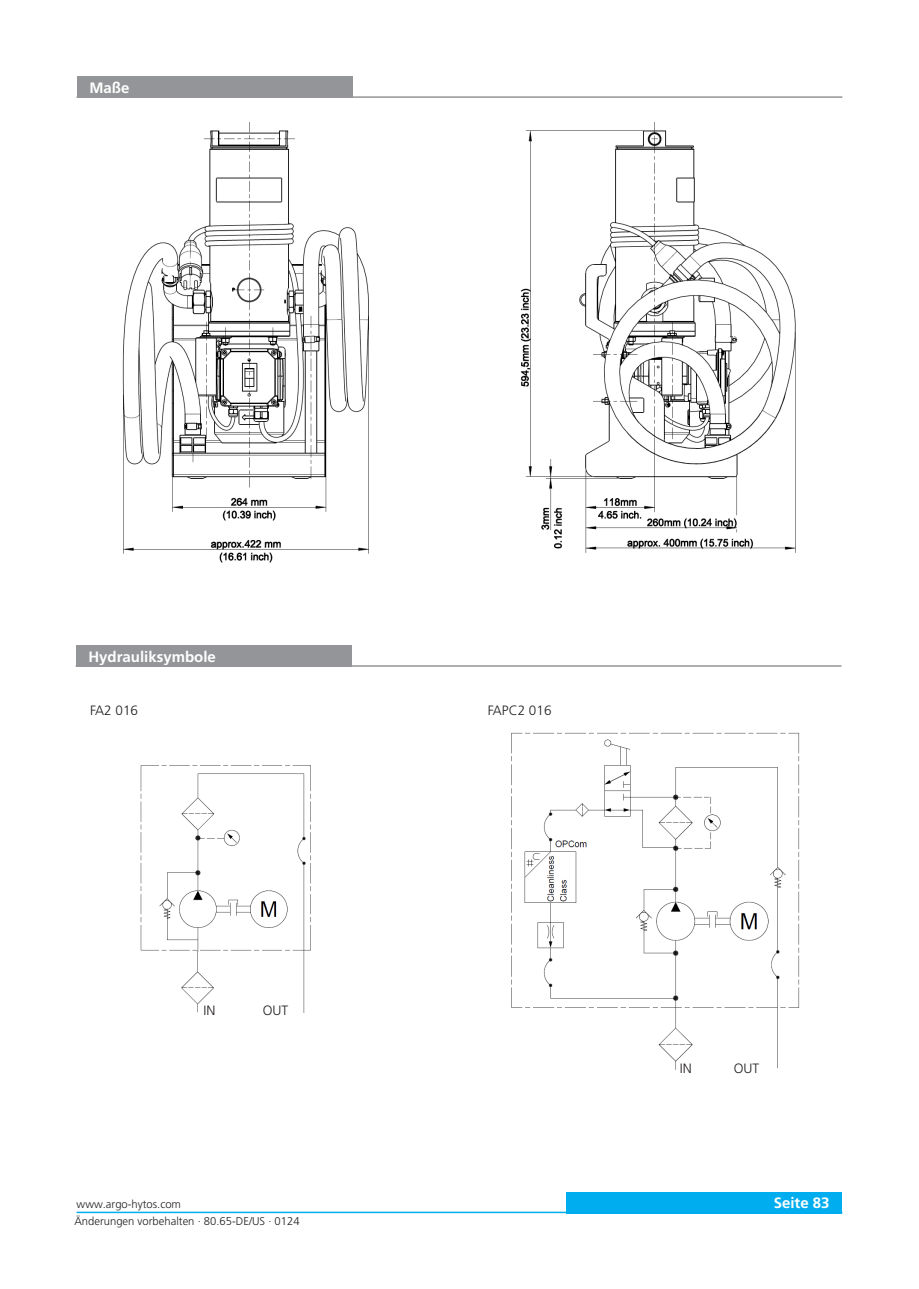
<style>
.page{position:relative;width:919px;height:1289px;background:#fff}
.page>*{position:absolute;margin:0;border:0;box-sizing:border-box;transform-origin:0 0}
._04_Headline_white{font:700 15px "Frutiger LT Pro";color:#fff}
._06_Copytext{font:300 13.5px "Frutiger LT Pro";color:#231f20}
.t1{font:300 11.25px "Frutiger LT Pro";color:#231f20}
</style>
<div class="page">
<div style="left:566px;top:1191px;width:276px;height:22px;background:#00aeef"></div>
<hr style="left:77px;top:1211px;width:765px;height:2px;background:#00aeef">
<div style="left:77px;top:77px;width:275px;height:21px;background:#939598"></div>
<hr style="left:77px;top:96px;width:765px;height:2px;background:#939598">
<img style="left:122px;top:122px;width:674px;height:441px">
<div style="left:76px;top:645px;width:275px;height:21px;background:#939598"></div>
<hr style="left:76px;top:665px;width:765px;height:1px;background:#939598">
<img style="left:511px;top:732px;width:289px;height:338px">
<img style="left:140px;top:765px;width:171px;height:248px">
<div style="left:203px;top:1005px;width:40px;height:50px;background:#fff"></div>
<div style="left:263px;top:1005px;width:39px;height:50px;background:#fff"></div>
<div style="left:679px;top:1063px;width:40px;height:50px;background:#fff"></div>
<div style="left:733px;top:1063px;width:40px;height:50px;background:#fff"></div>
<p class="_04_Headline_white" style="left:89px;top:79px;width:42px">Maße</p>
<p class="_04_Headline_white" style="left:88px;top:647px;width:129px">Hydrauliksymbole</p>
<p class="_06_Copytext" style="left:90px;top:702px;width:50px">FA2 016</p>
<p class="_06_Copytext" style="left:203px;top:1002px;width:14px">IN</p>
<p class="_06_Copytext" style="left:263px;top:1002px;width:27px">OUT</p>
<p class="_06_Copytext" style="left:487px;top:702px;width:65px">FAPC2 016</p>
<p class="_06_Copytext" style="left:679px;top:1060px;width:14px">IN</p>
<p class="_06_Copytext" style="left:733px;top:1060px;width:27px">OUT</p>
<p class="t1" style="left:77px;top:1197px;width:106px">www.argo-hytos.com</p>
<h1 class="_04_Headline_white" style="left:773px;top:1194px;width:57px">Seite 83</h1>
<p class="t1" style="left:74px;top:1214px;width:227px">Änderungen vorbehalten · 80.65-DE/US · 0124</p>
</div>
